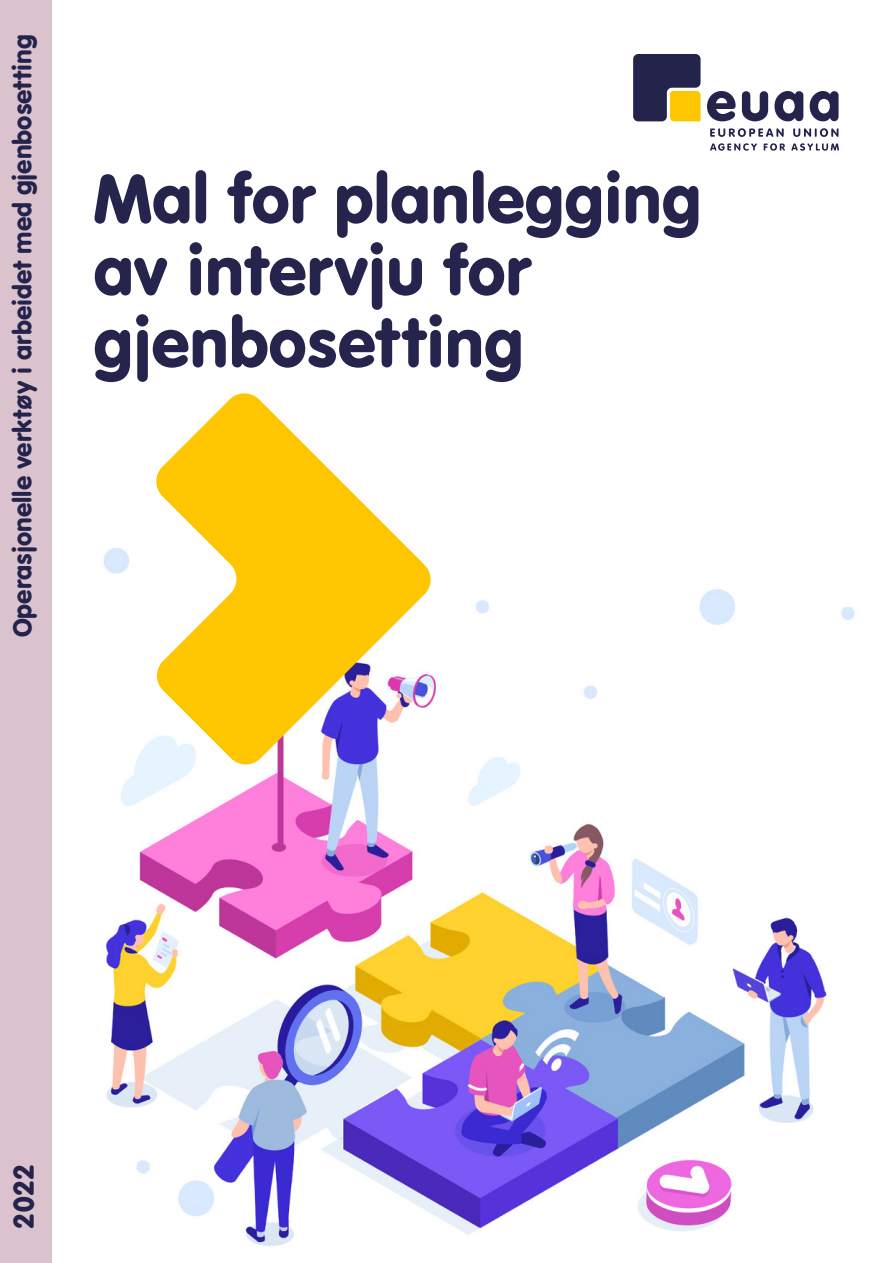
<style>
.page{position:relative;width:893px;height:1263px;background:#fff}
.page>*{position:absolute;margin:0;border:0;box-sizing:border-box;transform-origin:0 0}
.Heading_cover{font:72px/72px "VAG Rundschrift D";color:#24244c}
.t1{font:30px "VAG Rundschrift D";color:#24234c}
.t2{font:27px "VAG Rundschrift D";color:#24234c}
</style>
<div class="page">
<img style="left:51px;top:514px;width:804px;height:749px">
<svg style="left:710px;top:128px;width:74px;height:9px"></svg>
<svg style="left:793px;top:128px;width:45px;height:9px"></svg>
<svg style="left:710px;top:143px;width:47px;height:8px"></svg>
<svg style="left:764px;top:143px;width:21px;height:8px"></svg>
<svg style="left:791px;top:143px;width:48px;height:8px"></svg>
<svg style="left:633px;top:54px;width:68px;height:67px;background:#5c5047"></svg>
<svg style="left:707px;top:91px;width:29px;height:30px"></svg>
<svg style="left:742px;top:91px;width:26px;height:30px"></svg>
<svg style="left:774px;top:91px;width:29px;height:30px"></svg>
<svg style="left:810px;top:91px;width:28px;height:30px"></svg>
<svg style="left:154px;top:393px;width:279px;height:373px;fill:#fdc600"></svg>
<div style="left:0;top:0;width:51px;height:1263px;background:#dbc3ce"></div>
<p class="t2" style="left:7px;top:637px;width:605px;rotate:-90deg">Operasjonelle verktøy i arbeidet med gjenbosetting</p>
<h1 class="Heading_cover" style="left:94px;top:163px;width:609px">Mal for planlegging av intervju for gjenbosetting</h1>
<p class="t1" style="left:6px;top:1229px;width:66px;rotate:-90deg">2022</p>
</div>
